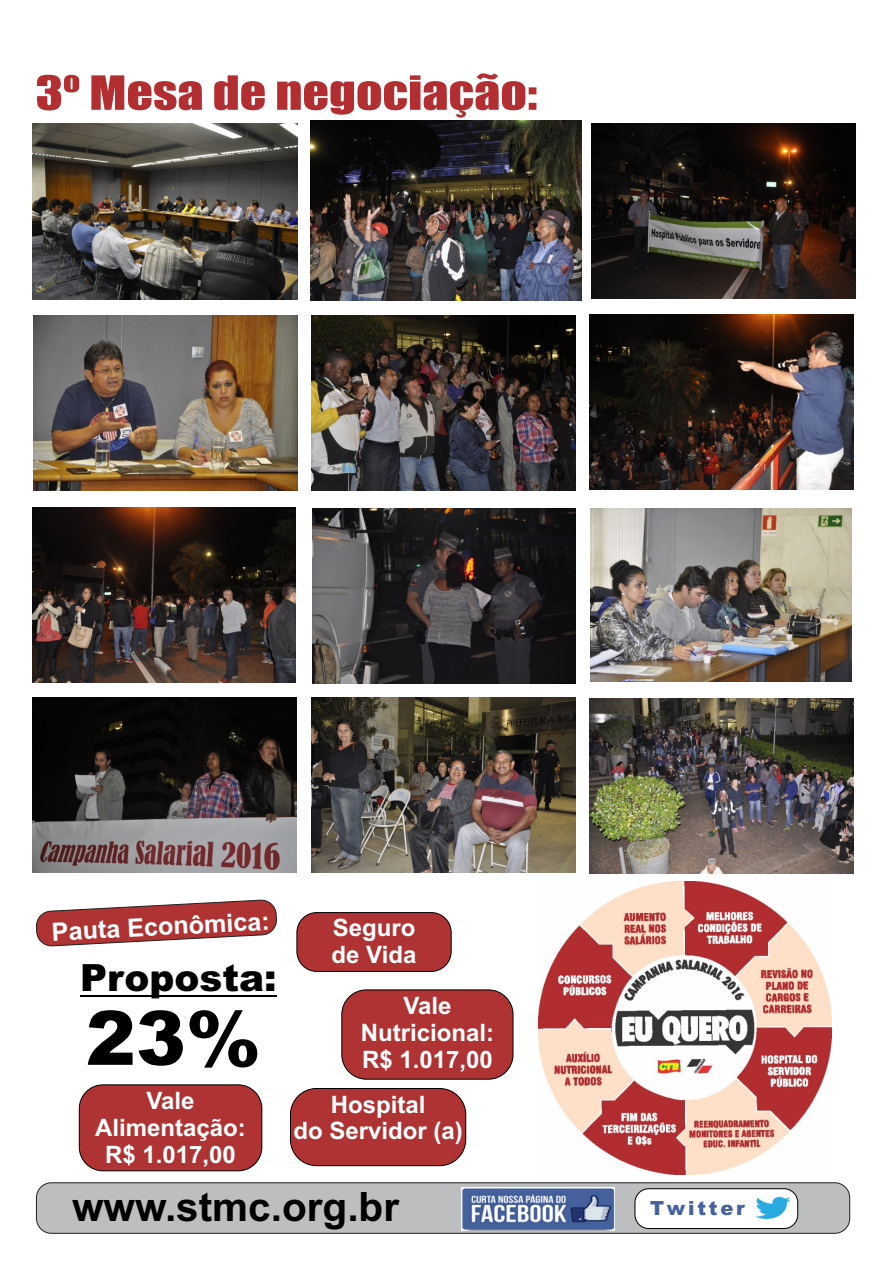
<style>
.page{position:relative;width:893px;height:1263px;background:#fff}
.page>*{position:absolute;margin:0;border:0;box-sizing:border-box;transform-origin:0 0}
.t1{font:900 75px "Arial";color:#000}
.t2{font:43.5px "Impact";color:#b32e30;scale:1.19 1}
.t3{font:700 40.5px "Arial";color:#000}
.t4{font:900 37.5px "Arial";color:#000}
.t5{font:700 25.2px "Arial";color:#fff}
.t6{font:700 24px/26.8px "Arial";color:#fff;text-align:center}
.t7{font:900 19.5px "Arial";letter-spacing:.145em;color:#45619e}
</style>
<div class="page">
<div style="left:36px;top:1182px;width:814px;height:52px;background:#bcbec0;border:1px solid #231f20;border-radius:15px"></div>
<img style="left:461px;top:1187px;width:154px;height:44px">
<div style="left:634px;top:1188px;width:164px;height:41px;background:#fff;border:1px solid #000;border-radius:14px"></div>
<img style="left:755px;top:1196px;width:36px;height:24px">
<img style="left:539px;top:882px;width:293px;height:293px">
<img style="left:33px;top:123px;width:265px;height:176px">
<img style="left:592px;top:123px;width:263px;height:175px">
<img style="left:311px;top:120px;width:271px;height:180px">
<div style="left:341px;top:989px;width:172px;height:90px;background:#b03333;border:1px solid #000;border-radius:25px"></div>
<div style="left:79px;top:1084px;width:183px;height:87px;background:#b03333;border:1px solid #000;border-radius:24px"></div>
<div style="left:296px;top:912px;width:156px;height:60px;background:#b03333;border:1px solid #000;border-radius:20px"></div>
<div style="left:290px;top:1088px;width:176px;height:78px;background:#b03333;border:1px solid #000;border-radius:26px"></div>
<svg style="left:36px;top:899px;width:241px;height:48px"></svg>
<hr style="left:80px;top:995px;width:197px;height:1px;background:#000">
<img style="left:34px;top:315px;width:263px;height:175px">
<img style="left:32px;top:508px;width:264px;height:175px">
<img style="left:590px;top:314px;width:263px;height:175px">
<img style="left:312px;top:315px;width:263px;height:175px">
<img style="left:312px;top:508px;width:264px;height:175px">
<img style="left:589px;top:698px;width:264px;height:176px">
<img style="left:312px;top:698px;width:264px;height:175px">
<img style="left:33px;top:697px;width:264px;height:175px">
<img style="left:590px;top:508px;width:261px;height:174px">
<h2 class="t2" style="left:36px;top:75px;width:423px">3º Mesa de negociação:</h2>
<p class="t5" style="left:51px;top:922px;width:220px;rotate:-3deg">Pauta Econômica:</p>
<h3 class="t4" style="left:80px;top:965px;width:198px">Proposta:</h3>
<h1 class="t1" style="left:86px;top:1011px;width:177px">23%</h1>
<p class="t6" style="left:95px;top:1089px;width:152px">Vale<br>Alimentação:<br>R$ 1.017,00</p>
<p class="t6" style="left:332px;top:916px;width:86px;text-align:left">Seguro de Vida</p>
<p class="t6" style="left:361px;top:995px;width:135px">Vale<br>Nutricional:<br>R$ 1.017,00</p>
<p class="t6" style="left:293px;top:1093px;width:171px">Hospital<br>do Servidor (a)</p>
<h3 class="t3" style="left:72px;top:1192px;width:329px">www.stmc.org.br</h3>
<p class="t7" style="left:650px;top:1201px;width:96px">Twitter</p>
</div>
